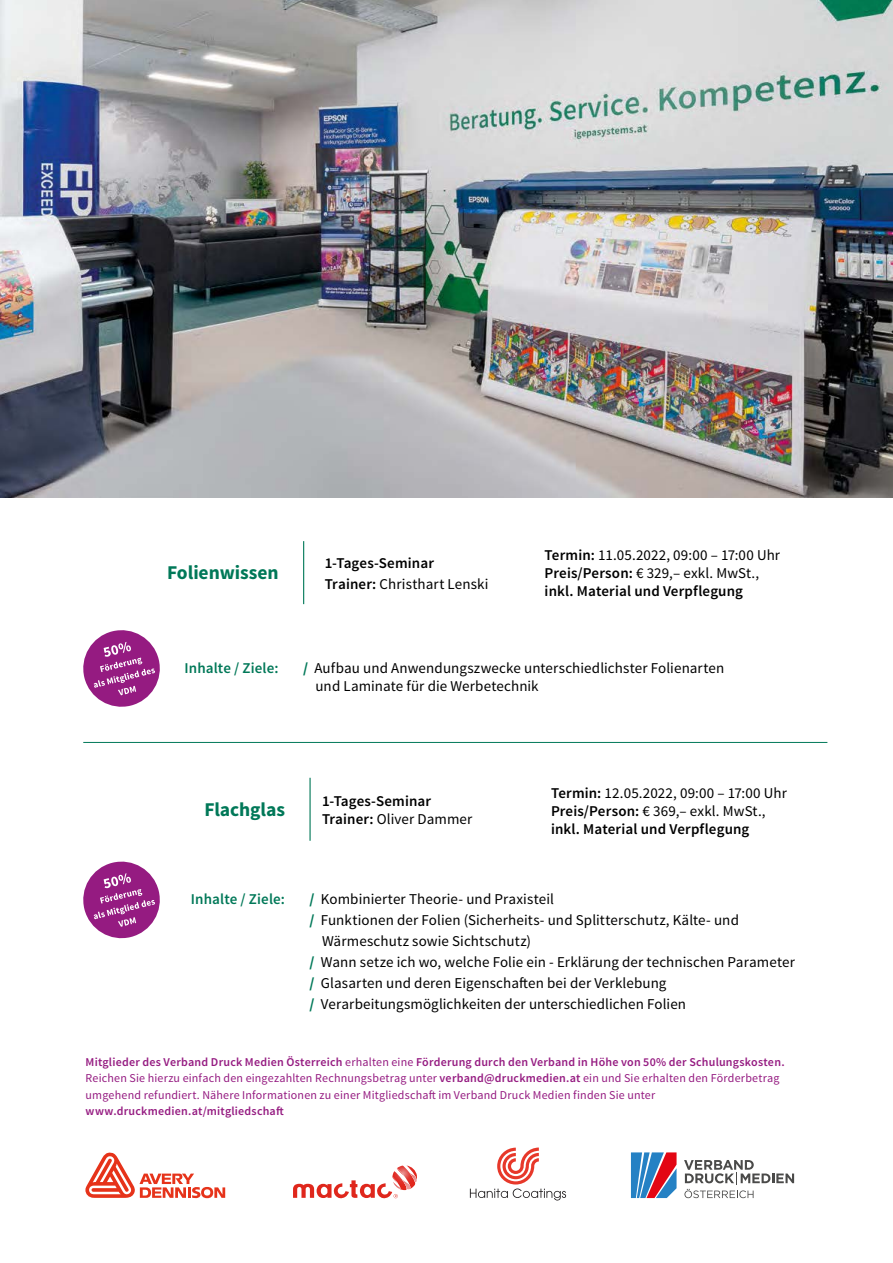
<style>
.page{position:relative;width:893px;height:1263px;background:#fff}
.page>*{position:absolute;margin:0;border:0;box-sizing:border-box;transform-origin:0 0}
.t1{font:700 19.5px "Source Sans Pro";letter-spacing:-.005em;color:#007858}
.t2{font:15px/18px "Source Sans Pro";letter-spacing:.005em;color:#000}
.t3{font:600 15px/18px "Source Sans Pro";letter-spacing:.01em;color:#000}
.t4{font:600 15px "Source Sans Pro";letter-spacing:.01em;color:#007858}
.t5{font:12px/16.5px "Source Sans Pro";letter-spacing:.015em;color:#951b81}
.t6{font:600 12px "Source Sans Pro";letter-spacing:.015em;color:#951b81}
.s1{font-weight:400}
.s2{font-weight:700;color:#007858}
.s3{font-weight:600}
</style>
<div class="page">
<svg style="left:293px;top:1165px;width:124px;height:33px"></svg>
<svg style="left:85px;top:1152px;width:140px;height:46px"></svg>
<svg style="left:470px;top:1147px;width:96px;height:53px"></svg>
<hr style="left:83px;top:742px;width:744px;height:1px;background:#007858">
<hr style="left:303px;top:541px;width:1px;height:63px;background:#007858">
<img style="left:0;top:0;width:893px;height:497px">
<hr style="left:309px;top:778px;width:2px;height:63px;background:#007858">
<svg style="left:83px;top:630px;width:77px;height:77px"></svg>
<svg style="left:83px;top:861px;width:77px;height:78px"></svg>
<svg style="left:631px;top:1152px;width:46px;height:46px;background:#7c77a0"></svg>
<svg style="left:684px;top:1160px;width:110px;height:38px"></svg>
<h1 class="t1" style="left:167px;top:560px;width:113px">Folienwissen</h1>
<p class="t3" style="left:325px;top:553px;width:165px;line-height:21px">1-Tages-Seminar<br>Trainer: <span class="s1">Christhart Lenski</span></p>
<p class="t3" style="left:545px;top:546px;width:237px">Termin: <span class="s1">11.05.2022, 09:00 – 17:00 Uhr<br></span>Preis/Person: <span class="s1">€ 329,– exkl. MwSt., </span>inkl. Material und Verpflegung</p>
<p class="t4" style="left:185px;top:659px;width:96px">Inhalte / Ziele:</p>
<p class="t2" style="left:315px;top:659px;width:410px;text-indent:-12px"><span class="s2">/</span> Aufbau und Anwendungszwecke unterschiedlichster Folienarten und Laminate für die Werbetechnik</p>
<h1 class="t1" style="left:204px;top:797px;width:82px">Flachglas</h1>
<p class="t3" style="left:322px;top:793px;width:152px">1-Tages-Seminar<br>Trainer: <span class="s1">Oliver Dammer</span></p>
<p class="t3" style="left:551px;top:784px;width:237px">Termin: <span class="s1">12.05.2022, 09:00 – 17:00 Uhr<br></span>Preis/Person: <span class="s1">€ 369,– exkl. MwSt., </span>inkl. Material und Verpflegung</p>
<p class="t4" style="left:191px;top:890px;width:96px">Inhalte / Ziele:</p>
<p class="t2" style="left:310px;top:890px;width:246px"><span class="s2">/</span> Kombinierter Theorie- und Praxisteil</p>
<p class="t2" style="left:310px;top:911px;width:431px"><span class="s2">/</span> Funktionen der Folien (Sicherheits- und Splitterschutz, Kälte- und</p>
<p class="t2" style="left:322px;top:932px;width:211px">Wärmeschutz sowie Sichtschutz)</p>
<p class="t2" style="left:310px;top:953px;width:487px"><span class="s2">/</span> Wann setze ich wo, welche Folie ein - Erklärung der technischen Parameter</p>
<p class="t2" style="left:310px;top:974px;width:358px"><span class="s2">/</span> Glasarten und deren Eigenschaften bei der Verklebung</p>
<p class="t2" style="left:310px;top:995px;width:378px"><span class="s2">/</span> Verarbeitungsmöglichkeiten der unterschiedlichen Folien</p>
<p class="t5" style="left:86px;top:1053px;width:700px"><span class="s3">Mitglieder des Verband Druck Medien Österreich</span> erhalten eine <span class="s3">Förderung durch den Verband in Höhe von 50% der Schulungskosten.<br></span>Reichen Sie hierzu einfach den eingezahlten Rechnungsbetrag unter <span class="s3">verband@druckmedien.at</span> ein und Sie erhalten den Förderbetrag umgehend refundiert. Nähere Informationen zu einer Mitgliedschaft im Verband Druck Medien finden Sie unter</p>
<p class="t6" style="left:86px;top:1103px;width:200px">www.druckmedien.at/mitgliedschaft</p>
</div>
